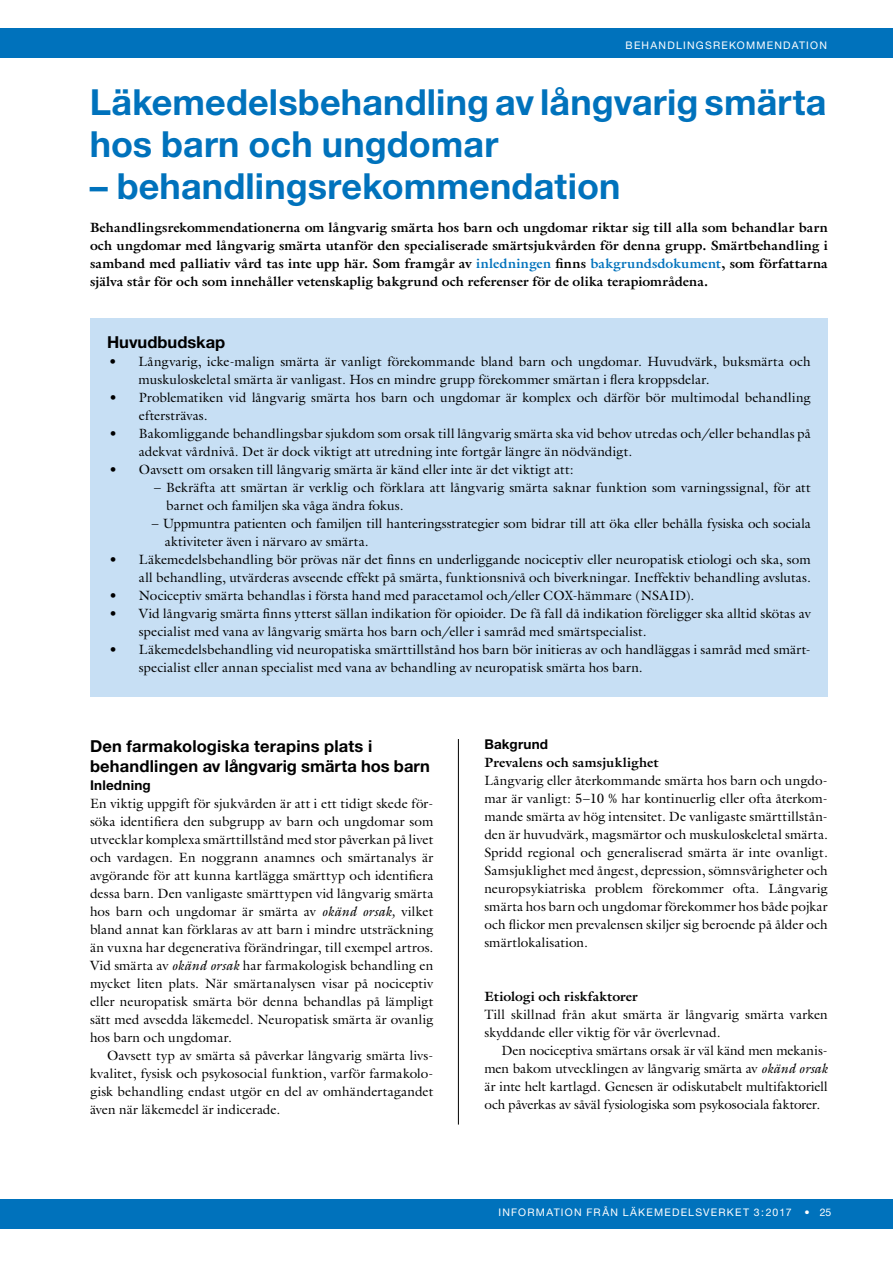
<style>
.page{position:relative;width:893px;height:1263px;background:#fff}
.page>*{position:absolute;margin:0;border:0;box-sizing:border-box;transform-origin:0 0}
.t1{font:700 36px/42px "Helvetica Neue";letter-spacing:.005em;color:#0072bc}
.t2{font:700 16.5px/19.8px "Helvetica Neue";letter-spacing:.005em;color:#000}
.t3{font:13.5px/18px "Galliard LT";letter-spacing:.005em;color:#000}
.t4{font:700 13.5px/18px "Galliard LT";letter-spacing:.01em;color:#000;text-align:justify}
.t5{font:700 13.5px "Helvetica Neue";letter-spacing:.015em;color:#000}
.t6{font:10.5px "Helvetica Neue";letter-spacing:.115em;color:#fff}
.s1{color:#0072bc}
.s2{font-style:italic}
</style>
<div class="page">
<div style="left:0;top:1199px;width:893px;height:30px;background:#0072bc"></div>
<div style="left:0;top:28px;width:893px;height:30px;background:#0072bc"></div>
<hr style="left:458px;top:739px;width:1px;height:385px;background:#000">
<div style="left:90px;top:318px;width:738px;height:379px;background:#c7dff4"></div>
<p class="t6" style="left:626px;top:39px;width:203px">BEHANDLINGSREKOMMENDATION</p>
<h1 class="t1" style="left:90px;top:80px;width:738px">Läkemedelsbehandling av långvarig smärta hos barn och ungdomar</h1>
<h1 class="t1" style="left:90px;top:165px;width:532px">– behandlingsrekommendation</h1>
<p class="t4" style="left:90px;top:218px;width:739px">Behandlingsrekommendationerna om långvarig smärta hos barn och ungdomar riktar sig till alla som behandlar barn och ungdomar med långvarig smärta utanför den specialiserade smärtsjukvården för denna grupp. Smärtbehandling i samband med palliativ vård tas inte upp här. Som framgår av <span class="s1">inledningen</span> finns <span class="s1">bakgrundsdokument</span>, som författarna själva står för och som innehåller vetenskaplig bakgrund och referenser för de olika terapiområdena.</p>
<p class="t2" style="left:107px;top:332px;width:120px">Huvudbudskap</p>
<p class="t3" style="left:139px;top:353px;width:674px;text-indent:-30px">• Långvarig, icke-malign smärta är vanligt förekommande bland barn och ungdomar. Huvudvärk, buksmärta och muskuloskeletal smärta är vanligast. Hos en mindre grupp förekommer smärtan i flera kroppsdelar.</p>
<p class="t3" style="left:139px;top:389px;width:673px;text-indent:-30px">• Problematiken vid långvarig smärta hos barn och ungdomar är komplex och därför bör multimodal behandling eftersträvas.</p>
<p class="t3" style="left:139px;top:425px;width:673px;text-indent:-30px">• Bakomliggande behandlingsbar sjukdom som orsak till långvarig smärta ska vid behov utredas och/eller behandlas på adekvat vårdnivå. Det är dock viktigt att utredning inte fortgår längre än nödvändigt.</p>
<p class="t3" style="left:109px;top:461px;width:466px">• Oavsett om orsaken till långvarig smärta är känd eller inte är det viktigt att:</p>
<p class="t3" style="left:166px;top:479px;width:646px;text-indent:-12px">– Bekräfta att smärtan är verklig och förklara att långvarig smärta saknar funktion som varningssignal, för att barnet och familjen ska våga ändra fokus.</p>
<p class="t3" style="left:165px;top:514px;width:648px;text-indent:-13px">– Uppmuntra patienten och familjen till hanteringsstrategier som bidrar till att öka eller behålla fysiska och sociala aktiviteter även i närvaro av smärta.</p>
<p class="t3" style="left:109px;top:550px;width:703px;text-align:right">• Läkemedelsbehandling bör prövas när det finns en underliggande nociceptiv eller neuropatisk etiologi och ska, som all behandling, utvärderas avseende effekt på smärta, funktionsnivå och biverkningar. Ineffektiv behandling avslutas.</p>
<p class="t3" style="left:109px;top:586px;width:587px">• Nociceptiv smärta behandlas i första hand med paracetamol och/eller COX-hämmare (NSAID).</p>
<p class="t3" style="left:139px;top:604px;width:673px;text-indent:-30px">• Vid långvarig smärta finns ytterst sällan indikation för opioider. De få fall då indikation föreligger ska alltid skötas av specialist med vana av långvarig smärta hos barn och/eller i samråd med smärtspecialist.</p>
<p class="t3" style="left:139px;top:640px;width:673px;text-indent:-30px">• Läkemedelsbehandling vid neuropatiska smärttillstånd hos barn bör initieras av och handläggas i samråd med smärt&shy;specialist eller annan specialist med vana av behandling av neuropatisk smärta hos barn.</p>
<p class="t2" style="left:90px;top:736px;width:341px">Den farmakologiska terapins plats i behandlingen av långvarig smärta hos barn</p>
<p class="t5" style="left:90px;top:776px;width:62px">Inledning</p>
<p class="t3" style="left:90px;top:794px;width:345px;text-align:justify">En viktig uppgift för sjukvården är att i ett tidigt skede för&shy;söka identifiera den subgrupp av barn och ungdomar som utvecklar komplexa smärttillstånd med stor påverkan på livet och vardagen. En noggrann anamnes och smärtanalys är avgörande för att kunna kartlägga smärttyp och identifiera dessa barn. Den vanligaste smärttypen vid långvarig smärta hos barn och ungdomar är smärta av <span class="s2">okänd orsak,</span> vilket bland annat kan förklaras av att barn i mindre utsträckning än vuxna har degenerativa förändringar, till exempel artros.<br>Vid smärta av <span class="s2">okänd orsak</span> har farmakologisk behandling en mycket liten plats. När smärtanalysen visar på nociceptiv eller neuropatisk smärta bör denna behandlas på lämpligt sätt med avsedda läkemedel. Neuropatisk smärta är ovanlig hos barn och ungdomar.</p>
<p class="t3" style="left:90px;top:1046px;width:345px;text-align:justify;text-indent:17px">Oavsett typ av smärta så påverkar långvarig smärta livs&shy;kvalitet, fysisk och psykosocial funktion, varför farmakolo&shy;gisk behandling endast utgör en del av omhändertagandet även när läkemedel är indicerade.</p>
<p class="t5" style="left:484px;top:736px;width:65px">Bakgrund</p>
<p class="t4" style="left:484px;top:754px;width:176px">Prevalens och samsjuklighet</p>
<p class="t3" style="left:484px;top:772px;width:345px;text-align:justify">Långvarig eller återkommande smärta hos barn och ungdo&shy;mar är vanligt: 5–10 % har kontinuerlig eller ofta återkom&shy;mande smärta av hög intensitet. De vanligaste smärttillstån&shy;den är huvudvärk, magsmärtor och muskuloskeletal smärta.<br>Spridd regional och generaliserad smärta är inte ovanligt.<br>Samsjuklighet med ångest, depression, sömnsvårigheter och neuropsykiatriska problem förekommer ofta. Långvarig smärta hos barn och ungdomar förekommer hos både pojkar och flickor men prevalensen skiljer sig beroende på ålder och smärtlokalisation.</p>
<p class="t4" style="left:484px;top:988px;width:155px">Etiologi och riskfaktorer</p>
<p class="t3" style="left:484px;top:1006px;width:345px">Till skillnad från akut smärta är långvarig smärta varken skyddande eller viktig för vår överlevnad.</p>
<p class="t3" style="left:484px;top:1042px;width:345px;text-align:justify;text-indent:17px">Den nociceptiva smärtans orsak är väl känd men mekanis&shy;men bakom utvecklingen av långvarig smärta av <span class="s2">okänd orsak </span>är inte helt kartlagd. Genesen är odiskutabelt multifaktoriell och påverkas av såväl fysiologiska som psykosociala faktorer.</p>
<p class="t6" style="left:498px;top:1206px;width:334px">INFORMATION FRÅN LÄKEMEDELSVERKET 3:2017 • 25</p>
</div>
